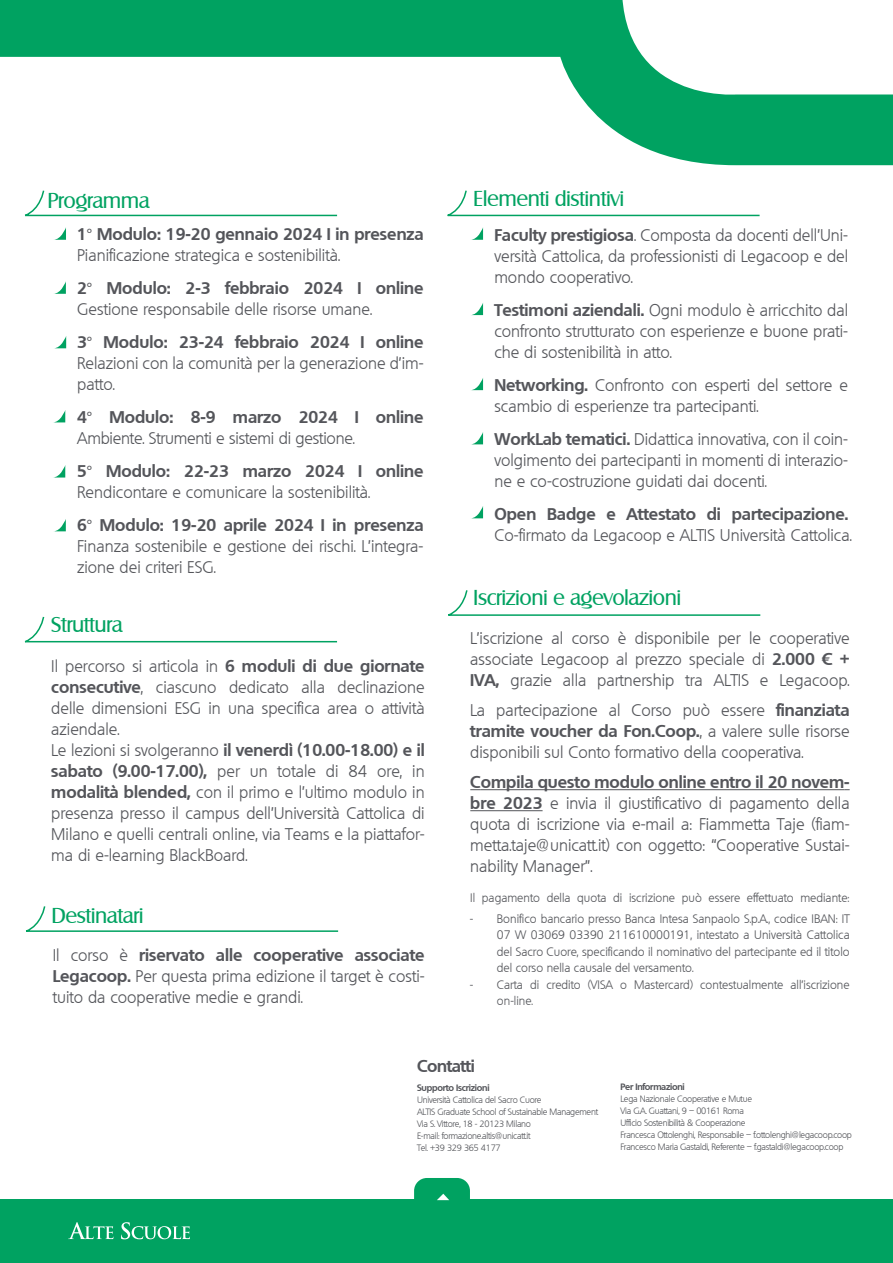
<style>
.page{position:relative;width:893px;height:1263px;background:#fff}
.page>*{position:absolute;margin:0;border:0;box-sizing:border-box;transform-origin:0 0}
.t1{font:21px "Salzburg";letter-spacing:-.025em;color:#00a261}
.t2{font:300 16.5px/21px "Quebec";color:#54555a;text-align:justify}
.t3{font:700 16.5px "Quebec";color:#54555a}
.t4{font:700 16.5px "Quebec";letter-spacing:-.025em;color:#54555a}
.t5{font:300 12px/16.5px "Quebec";color:#54555a;text-align:justify}
.t6{font:300 9px/12px "Quebec";letter-spacing:-.03em;color:#54555a}
.t7{font:700 9px "Quebec";letter-spacing:-.03em;color:#54555a}
.s1{font-weight:700}
.s2{font-family:"Myriad Pro";font-weight:400}
</style>
<div class="page">
<div style="left:0;top:1200px;width:893px;height:63px;background:#00a261"></div>
<svg style="left:68px;top:1222px;width:45px;height:17px"></svg>
<svg style="left:121px;top:1222px;width:69px;height:17px"></svg>
<svg style="left:54px;top:281px;width:12px;height:13px"></svg>
<svg style="left:55px;top:466px;width:10px;height:11px"></svg>
<svg style="left:55px;top:519px;width:11px;height:12px"></svg>
<svg style="left:55px;top:411px;width:10px;height:11px"></svg>
<svg style="left:56px;top:336px;width:10px;height:12px"></svg>
<svg style="left:25px;top:190px;width:313px;height:27px"></svg>
<svg style="left:24px;top:616px;width:314px;height:27px"></svg>
<svg style="left:26px;top:906px;width:313px;height:26px"></svg>
<svg style="left:448px;top:590px;width:313px;height:26px"></svg>
<svg style="left:447px;top:190px;width:313px;height:27px"></svg>
<svg style="left:414px;top:1178px;width:56px;height:23px"></svg>
<svg style="left:0;top:0;width:893px;height:165px"></svg>
<svg style="left:54px;top:227px;width:12px;height:13px"></svg>
<svg style="left:471px;top:227px;width:12px;height:13px"></svg>
<svg style="left:472px;top:303px;width:11px;height:12px"></svg>
<svg style="left:472px;top:378px;width:11px;height:12px"></svg>
<svg style="left:473px;top:432px;width:10px;height:12px"></svg>
<svg style="left:473px;top:506px;width:10px;height:12px"></svg>
<hr style="left:481px;top:789px;width:363px;height:1px;background:#54555a">
<hr style="left:470px;top:810px;width:73px;height:1px;background:#54555a">
<p class="t1" style="left:48px;top:188px;width:104px">Programma</p>
<p class="t2" style="left:77px;top:224px;width:348px"><span class="s1">1</span><span class="s2">°</span> <span class="s1">Modulo: 19-20 gennaio 2024 | in presenza<br></span>Pianificazione strategica e sostenibilità.</p>
<p class="t2" style="left:77px;top:278px;width:348px"><span class="s1">2</span><span class="s2">°</span> <span class="s1">Modulo: 2-3 febbraio 2024 | online<br></span>Gestione responsabile delle risorse umane.</p>
<p class="t2" style="left:77px;top:332px;width:348px"><span class="s1">3</span><span class="s2">°</span> <span class="s1">Modulo: 23-24 febbraio 2024 | online </span>Relazioni con la comunità per la generazione d'im&shy;patto.</p>
<p class="t2" style="left:77px;top:407px;width:348px"><span class="s1">4</span><span class="s2">°</span> <span class="s1">Modulo: 8-9 marzo 2024 | online<br></span>Ambiente. Strumenti e sistemi di gestione.</p>
<p class="t2" style="left:77px;top:461px;width:348px"><span class="s1">5</span><span class="s2">°</span> <span class="s1">Modulo: 22-23 marzo 2024 | online<br></span>Rendicontare e comunicare la sostenibilità.</p>
<p class="t2" style="left:77px;top:515px;width:348px"><span class="s1">6</span><span class="s2">°</span> <span class="s1">Modulo: 19-20 aprile 2024 | in presenza </span>Finanza sostenibile e gestione dei rischi. L'integra&shy;zione dei criteri ESG.</p>
<p class="t1" style="left:51px;top:612px;width:73px">Struttura</p>
<p class="t2" style="left:51px;top:655px;width:375px;text-align:left">Il percorso si articola in <span class="s1">6 moduli di due giornate consecutive</span>, ciascuno dedicato alla declinazione delle dimensioni ESG in una specifica area o attività aziendale.<br>Le lezioni si svolgeranno <span class="s1">il venerdì (10.00-18.00) e il sabato (9.00-17.00),</span> per un totale di 84 ore, in <span class="s1">modalità blended,</span> con il primo e l’ultimo modulo in presenza presso il campus dell’Università Cattolica di Milano e quelli centrali online, via Teams e la piattafor&shy;ma di e-learning BlackBoard.</p>
<p class="t1" style="left:52px;top:903px;width:94px">Destinatari</p>
<p class="t2" style="left:53px;top:945px;width:373px">Il corso è <span class="s1">riservato alle cooperative associate Legacoop.</span> Per questa prima edizione il target è costi&shy;tuito da cooperative medie e grandi.</p>
<p class="t1" style="left:473px;top:186px;width:152px">Elementi distintivi</p>
<p class="t2" style="left:494px;top:225px;width:355px"><span class="s1">Faculty prestigiosa</span>. Composta da docenti dell’Uni&shy;versità Cattolica, da professionisti di Legacoop e del mondo cooperativo.</p>
<p class="t2" style="left:494px;top:300px;width:355px"><span class="s1">Testimoni aziendali.</span> Ogni modulo è arricchito dal confronto strutturato con esperienze e buone prati&shy;che di sostenibilità in atto.</p>
<p class="t2" style="left:494px;top:375px;width:355px"><span class="s1">Networking.</span> Confronto con esperti del settore e scambio di esperienze tra partecipanti.</p>
<p class="t2" style="left:494px;top:429px;width:355px"><span class="s1">WorkLab tematici.</span> Didattica innovativa, con il coin&shy;volgimento dei partecipanti in momenti di interazio&shy;ne e co-costruzione guidati dai docenti.</p>
<p class="t3" style="left:494px;top:503px;width:355px">Open Badge e Attestato di partecipazione.</p>
<p class="t2" style="left:494px;top:525px;width:359px">Co-firmato da Legacoop e ALTIS Università Cattolica.</p>
<p class="t1" style="left:473px;top:585px;width:209px">Iscrizioni e agevolazioni</p>
<p class="t2" style="left:470px;top:628px;width:381px">L’iscrizione al corso è disponibile per le cooperative associate Legacoop al prezzo speciale di <span class="s1">2.000 € + IVA,</span> grazie alla partnership tra ALTIS e Legacoop.</p>
<p class="t2" style="left:470px;top:700px;width:381px">La partecipazione al Corso può essere <span class="s1">finanziata tramite voucher da Fon.Coop.</span>, a valere sulle risorse disponibili sul Conto formativo della cooperativa.</p>
<p class="t2" style="left:470px;top:772px;width:381px"><span class="s1">Compila questo modulo online entro il 20 novem&shy;bre 2023</span> e invia il giustificativo di pagamento della quota di iscrizione via e-mail a: Fiammetta Taje (fiam&shy;metta.taje@unicatt.it) con oggetto: “Cooperative Sustai&shy;nability Manager”.</p>
<p class="t5" style="left:470px;top:889px;width:381px">Il pagamento della quota di iscrizione può essere effettuato mediante:</p>
<p class="t5" style="left:497px;top:910px;width:354px;text-indent:-27px">- Bonifico bancario presso Banca Intesa Sanpaolo S.p.A., codice IBAN: IT 07 W 03069 03390 211610000191, intestato a Università Cattolica del Sacro Cuore, specificando il nominativo del partecipante ed il titolo del corso nella causale del versamento.</p>
<p class="t5" style="left:497px;top:976px;width:354px;text-indent:-27px">- Carta di credito (VISA o Mastercard) contestualmente all'iscrizione on-line.</p>
<p class="t4" style="left:417px;top:1055px;width:59px">Contatti</p>
<p class="t7" style="left:417px;top:1082px;width:74px">Supporto Iscrizioni</p>
<p class="t6" style="left:417px;top:1094px;width:182px">Università Cattolica del Sacro Cuore<br>ALTIS Graduate School of Sustainable Management Via S. Vittore, 18 - 20123 Milano<br>E-mail: formazione.altis@unicatt.it<br>Tel. +39 329 365 4177</p>
<p class="t7" style="left:621px;top:1081px;width:66px">Per Informazioni</p>
<p class="t6" style="left:621px;top:1092px;width:233px">Lega Nazionale Cooperative e Mutue<br>Via G.A. Guattani, 9 – 00161 Roma<br>Ufficio Sostenibilità &amp; Cooperazione<br>Francesca Ottolenghi, Responsabile – f.ottolenghi@legacoop.coop Francesco Maria Gastaldi, Referente – f.gastaldi@legacoop.coop</p>
</div>
